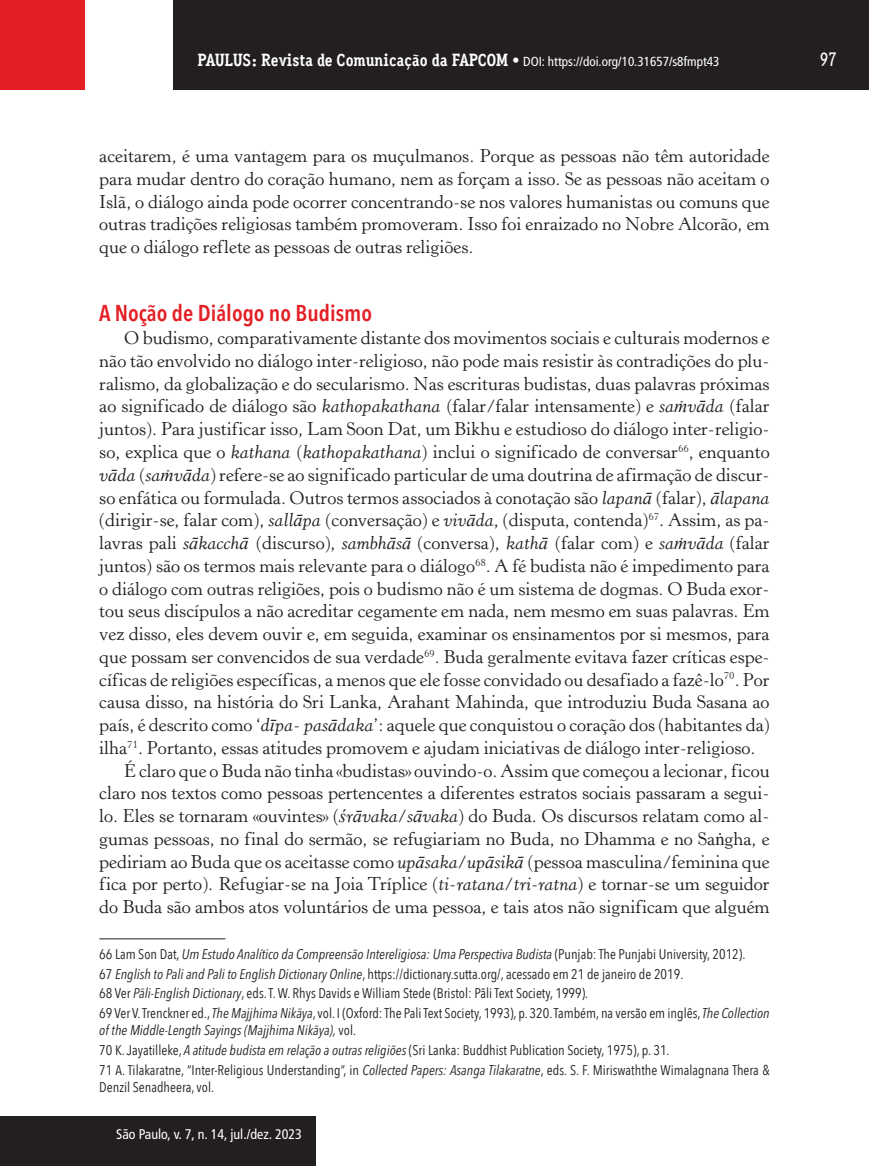
<style>
.page{position:relative;width:869px;height:1166px;background:#fff}
.page>*{position:absolute;margin:0;border:0;box-sizing:border-box;transform-origin:0 0}
.t1{font:600 condensed 22.75px "Avenir Next LT Pro";color:#e41f25}
.t2{font:500 19.25px "Aaux Office";color:#fff}
.t3{font:18.38px/22.8px "Horley Old Style";color:#231f20;text-align:justify}
.t4{font:14px/19.8px "Avenir Next Condensed";color:#231f20}
.t5{font:italic condensed 14px "Avenir Next LT Pro";color:#231f20}
.t6{font:condensed 14px "Frutiger LT Std";color:#fff}
.t7{font:condensed 13.12px "Frutiger LT Std";color:#fff}
.s1{font-family:"Aaux Office";font-weight:700;font-stretch:normal;font-size:17.5px}
.s2{font-family:"Aaux Office";font-weight:500;font-stretch:normal;font-size:17.5px}
.s3{font-style:italic}
.s4{font-family:"Times New Roman";font-style:italic}
.s5{font-family:"Times New Roman"}
.s6{font-family:"Avenir Next Condensed";font-style:normal;font-stretch:normal}
.s7{font-family:"Avenir Next LT Pro";font-style:italic;font-stretch:condensed}
</style>
<div class="page">
<div style="left:173px;top:0;width:695px;height:89px;background:#231f20"></div>
<div style="left:0;top:0;width:85px;height:90px;background:#e41f25"></div>
<div style="left:1px;top:1116px;width:314px;height:50px;background:#231f20"></div>
<hr style="left:99px;top:938px;width:126px;height:1px;background:#231f20">
<p class="t7" style="left:197px;top:53px;width:523px"><span class="s1">PAULUS: Revista de Comunicação da FAPCOM</span> <span class="s2">•</span> DOI: https://doi.org/10.31657/s8fmpt43</p>
<p class="t2" style="left:819px;top:48px;width:19px">97</p>
<p class="t3" style="left:99px;top:145px;width:671px">aceitarem, é uma vantagem para os muçulmanos. Porque as pessoas não têm autoridade para mudar dentro do coração humano, nem as forçam a isso. Se as pessoas não aceitam o Islã, o diálogo ainda pode ocorrer concentrando-se nos valores humanistas ou comuns que outras tradições religiosas também promoveram. Isso foi enraizado no Nobre Alcorão, em que o diálogo reflete as pessoas de outras religiões.</p>
<p class="t1" style="left:99px;top:300px;width:274px">A Noção de Diálogo no Budismo</p>
<p class="t3" style="left:124px;top:327px;width:646px">O budismo, comparativamente distante dos movimentos sociais e culturais modernos e</p>
<p class="t3" style="left:99px;top:350px;width:671px">não tão envolvido no diálogo inter-religioso, não pode mais resistir às contradições do plu-</p>
<p class="t3" style="left:99px;top:373px;width:671px">ralismo, da globalização e do secularismo. Nas escrituras budistas, duas palavras próximas</p>
<p class="t3" style="left:99px;top:395px;width:671px">ao significado de diálogo são <span class="s3">kathopakathana</span> (falar/falar intensamente) e <span class="s3">sa</span><span class="s4">ṁ</span><span class="s3">v</span><span class="s4">ā</span><span class="s3">da</span> (falar</p>
<p class="t3" style="left:99px;top:418px;width:671px">juntos). Para justificar isso, Lam Soon Dat, um Bikhu e estudioso do diálogo inter-religio-</p>
<p class="t3" style="left:99px;top:441px;width:671px">so, explica que o <span class="s3">kathana</span> (<span class="s3">kathopakathana</span>) inclui o significado de conversar<sup>66</sup>, enquanto</p>
<p class="t3" style="left:99px;top:464px;width:671px"><span class="s3">v</span><span class="s4">ā</span><span class="s3">da</span> (<span class="s3">sa</span><span class="s4">ṁ</span><span class="s3">v</span><span class="s4">ā</span><span class="s3">da</span>) refere-se ao significado particular de uma doutrina de afirmação de discur-</p>
<p class="t3" style="left:99px;top:486px;width:671px">so enfática ou formulada. Outros termos associados à conotação são <span class="s3">lapan</span><span class="s4">ā</span> (falar), <span class="s4">ā</span><span class="s3">lapana</span></p>
<p class="t3" style="left:99px;top:509px;width:671px">(dirigir-se, falar com), <span class="s3">sall</span><span class="s4">ā</span><span class="s3">pa</span> (conversação) e <span class="s3">viv</span><span class="s4">ā</span><span class="s3">da</span>, (disputa, contenda)<sup>67</sup>. Assim, as pa-</p>
<p class="t3" style="left:99px;top:532px;width:671px">lavras pali <span class="s3">s</span><span class="s4">ā</span><span class="s3">kacch</span><span class="s4">ā</span> (discurso), <span class="s3">sambh</span><span class="s4">ā</span><span class="s3">s</span><span class="s4">ā</span> (conversa), <span class="s3">kath</span><span class="s4">ā</span> (falar com) e <span class="s3">sa</span><span class="s4">ṁ</span><span class="s3">v</span><span class="s4">ā</span><span class="s3">da</span> (falar</p>
<p class="t3" style="left:99px;top:555px;width:671px">juntos) são os termos mais relevante para o diálogo<sup>68</sup>. A fé budista não é impedimento para</p>
<p class="t3" style="left:99px;top:577px;width:671px">o diálogo com outras religiões, pois o budismo não é um sistema de dogmas. O Buda exor-</p>
<p class="t3" style="left:99px;top:600px;width:671px">tou seus discípulos a não acreditar cegamente em nada, nem mesmo em suas palavras. Em</p>
<p class="t3" style="left:99px;top:623px;width:671px">vez disso, eles devem ouvir e, em seguida, examinar os ensinamentos por si mesmos, para</p>
<p class="t3" style="left:99px;top:646px;width:671px">que possam ser convencidos de sua verdade<sup>69</sup>. Buda geralmente evitava fazer críticas espe-</p>
<p class="t3" style="left:99px;top:668px;width:671px">cíficas de religiões específicas, a menos que ele fosse convidado ou desafiado a fazê-lo<sup>70</sup>. Por</p>
<p class="t3" style="left:99px;top:691px;width:671px">causa disso, na história do Sri Lanka, Arahant Mahinda, que introduziu Buda Sasana ao</p>
<p class="t3" style="left:99px;top:714px;width:671px">país, é descrito como ‘<span class="s3">d</span><span class="s4">ī</span><span class="s3">pa- pas</span><span class="s4">ā</span><span class="s3">daka</span>’: aquele que conquistou o coração dos (habitantes da)</p>
<p class="t3" style="left:99px;top:737px;width:657px">ilha<sup>71</sup>. Portanto, essas atitudes promovem e ajudam iniciativas de diálogo inter-religioso.</p>
<p class="t3" style="left:124px;top:759px;width:646px">É claro que o Buda não tinha «budistas» ouvindo-o. Assim que começou a lecionar, ficou</p>
<p class="t3" style="left:99px;top:782px;width:671px">claro nos textos como pessoas pertencentes a diferentes estratos sociais passaram a segui-</p>
<p class="t3" style="left:99px;top:805px;width:671px">lo. Eles se tornaram «ouvintes» (<span class="s4">ś</span><span class="s3">r</span><span class="s4">ā</span><span class="s3">vaka/s</span><span class="s4">ā</span><span class="s3">vaka</span>) do Buda. Os discursos relatam como al-</p>
<p class="t3" style="left:99px;top:828px;width:671px">gumas pessoas, no final do sermão, se refugiariam no Buda, no Dhamma e no Sa<span class="s5">ṅ</span>gha, e</p>
<p class="t3" style="left:99px;top:850px;width:671px">pediriam ao Buda que os aceitasse como <span class="s3">up</span><span class="s4">ā</span><span class="s3">saka/up</span><span class="s4">ā</span><span class="s3">sik</span><span class="s4">ā</span> (pessoa masculina/feminina que</p>
<p class="t3" style="left:99px;top:873px;width:671px">fica por perto). Refugiar-se na Joia Tríplice (<span class="s3">ti-ratana/tri-ratna</span>) e tornar-se um seguidor</p>
<p class="t3" style="left:99px;top:896px;width:671px">do Buda são ambos atos voluntários de uma pessoa, e tais atos não significam que alguém</p>
<p class="t5" style="left:99px;top:945px;width:647px"><span class="s6">66 Lam Son Dat,</span> Um Estudo Analítico da Compreensão Intereligiosa: Uma Perspectiva Budista <span class="s6">(Punjab: The Punjabi University, 2012).</span></p>
<p class="t4" style="left:99px;top:963px;width:671px">67 <span class="s7">English to Pali and Pali to English Dictionary Online</span>, https://dictionary.sutta.org/, acessado em 21 de janeiro de 2019.<br>68 Ver <span class="s7">Pāli-English Dictionary</span>, eds. T. W. Rhys Davids e William Stede (Bristol: Pāli Text Society, 1999).<br>69 Ver V. Trenckner ed., <span class="s7">The Majjhima Nikāya</span>, vol. I (Oxford: The Pali Text Society, 1993), p. 320. Também, na versão em inglês, <span class="s7">The Collection</span></p>
<p class="t5" style="left:99px;top:1022px;width:258px">of the Middle-Length Sayings (Majjhima Nikāya), <span class="s6">vol.</span></p>
<p class="t4" style="left:99px;top:1039px;width:671px">70 K. Jayatilleke, <span class="s7">A atitude budista em relação a outras religiões</span> (Sri Lanka: Buddhist Publication Society, 1975), p. 31.<br>71 A. Tilakaratne, “Inter-Religious Understanding”, in <span class="s7">Collected Papers: Asanga Tilakaratne</span>, eds. S. F. Miriswaththe Wimalagnana Thera &amp;</p>
<p class="t4" style="left:99px;top:1076px;width:116px">Denzil Senadheera, vol.</p>
<p class="t6" style="left:116px;top:1126px;width:187px">São Paulo, v. 7, n. 14, jul./dez. 2023</p>
</div>
